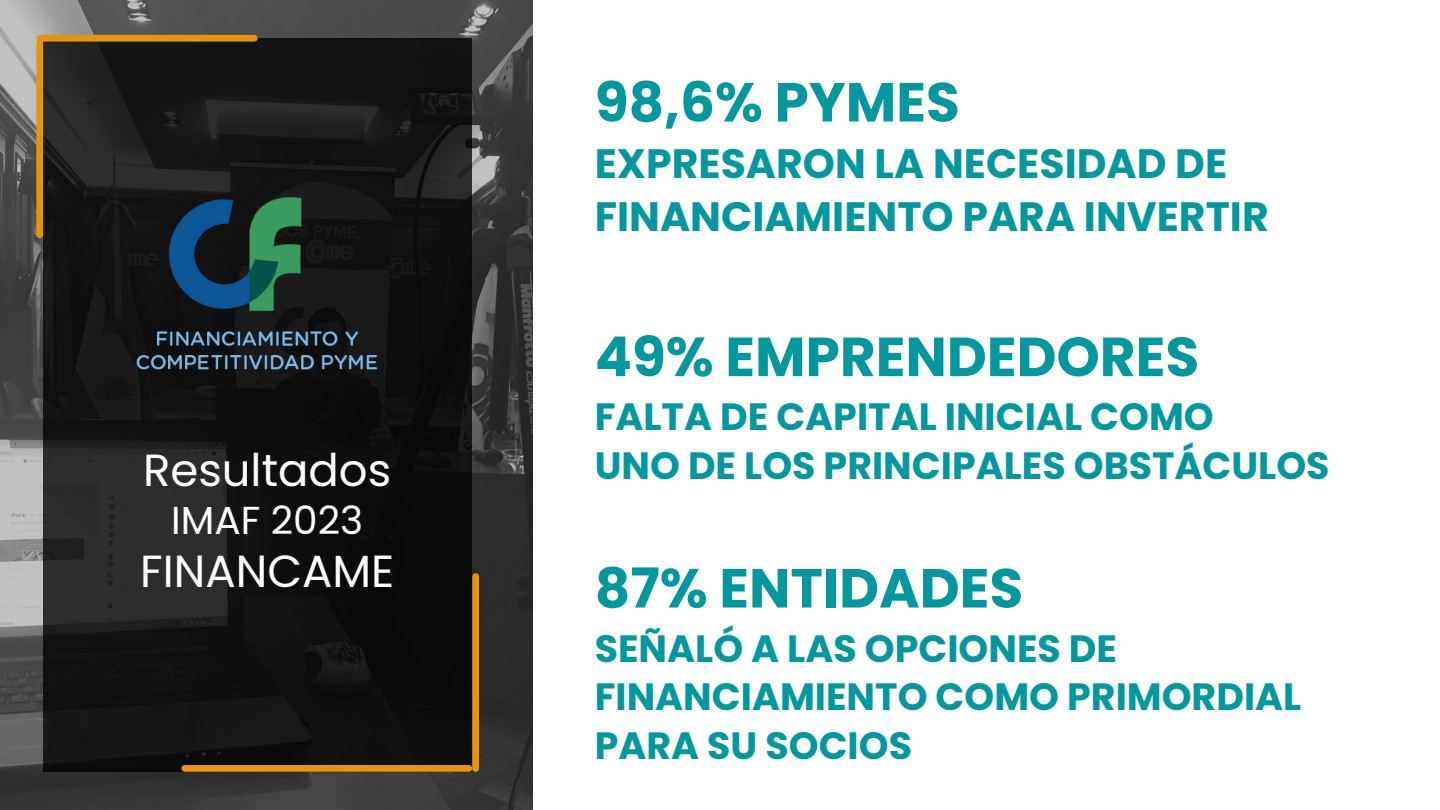
<style>
.page{position:relative;width:1440px;height:810px;background:#fff}
.page>*{position:absolute;margin:0;border:0;box-sizing:border-box;transform-origin:0 0}
.t1{font:700 55px "Poppins";color:#03989e}
.t2{font:45px "Poppins";color:#fff}
.t3{font:700 41px/53.2px "Poppins";color:#03989e}
.t4{font:39px "Poppins";color:#fff}
.t5{font:700 38px/48.8px "Poppins";color:#03989e}
</style>
<div class="page">
<img style="left:0;top:0;width:532px;height:810px">
<svg style="left:43px;top:38px;width:429px;height:734px;background:#151515"></svg>
<div style="left:36px;top:43px;width:7px;height:192px;background:#e6950a"></div>
<div style="left:472px;top:577px;width:7px;height:192px;background:#e6950a"></div>
<div style="left:40px;top:35px;width:214px;height:7px;background:#e6950a"></div>
<div style="left:185px;top:765px;width:284px;height:7px;background:#e6950a"></div>
<img style="left:124px;top:163px;width:267px;height:242px">
<p class="t2" style="left:143px;top:439px;width:250px">Resultados</p>
<p class="t4" style="left:171px;top:493px;width:193px">IMAF 2023</p>
<p class="t2" style="left:140px;top:540px;width:256px">FINANCAME</p>
<p class="t1" style="left:595px;top:64px;width:367px">98,6% PYMES</p>
<p class="t3" style="left:595px;top:137px;width:675px">EXPRESARON LA NECESIDAD DE<br>FINANCIAMIENTO PARA INVERTIR</p>
<p class="t1" style="left:595px;top:318px;width:606px">49% EMPRENDEDORES</p>
<p class="t5" style="left:595px;top:392px;width:621px">FALTA DE CAPITAL INICIAL COMO</p>
<p class="t5" style="left:595px;top:441px;width:736px">UNO DE LOS PRINCIPALES OBSTÁCULOS</p>
<p class="t1" style="left:595px;top:550px;width:430px">87% ENTIDADES</p>
<p class="t5" style="left:595px;top:624px;width:708px">SEÑALÓ A LAS OPCIONES DE<br>FINANCIAMIENTO COMO PRIMORDIAL<br>PARA SU SOCIOS</p>
</div>
